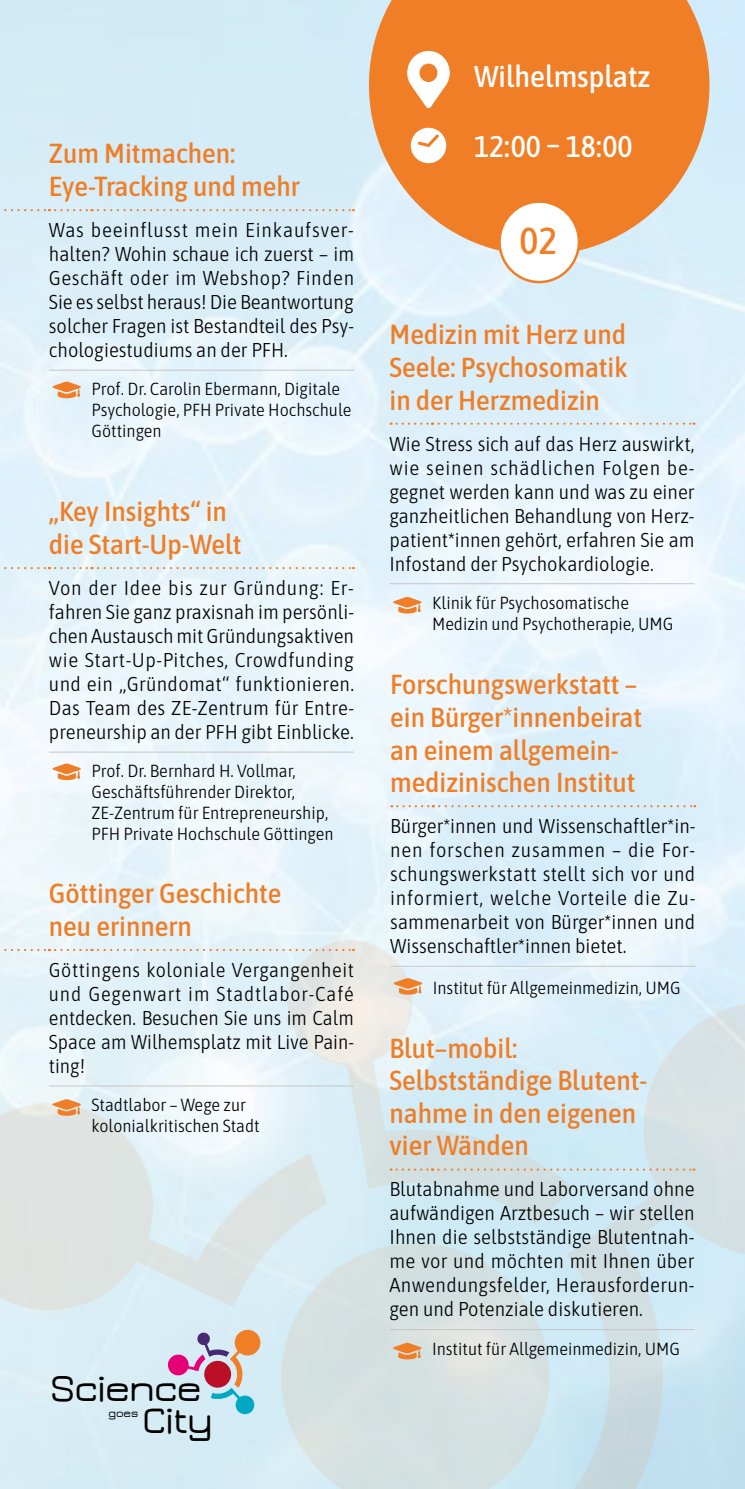
<style>
.page{position:relative;width:745px;height:1489px;background:#fff}
.page>*{position:absolute;margin:0;border:0;box-sizing:border-box;transform-origin:0 0}
.t1{font:600 39px/31.2px "Jura";letter-spacing:-.02em;color:#000;text-align:right}
.t2{font:500 semi-condensed 37.5px "Asap";color:#ef7e26}
.t3{font:500 semi-condensed 30px "Asap";color:#fff}
.t4{font:500 semi-condensed 27.5px/32.5px "Asap";color:#ef7e26}
.t5{font:300 semi-condensed 20px/24px "Asap";color:#000;text-align:justify}
.t6{font:300 semi-condensed 17.5px/21px "Asap";color:#000}
.t7{font:600 11.75px "Jura";color:#000}
</style>
<div class="page">
<img style="left:0;top:0;width:744px;height:935px">
<svg style="left:0;top:935px;width:744px;height:553px;background:#d9e9ee"></svg>
<svg style="left:167px;top:1328px;width:94px;height:87px;background:#c7bdc7"></svg>
<svg style="left:369px;top:0;width:340px;height:255px;background:#eb914a"></svg>
<div style="left:499px;top:202px;width:79px;height:80px;background:#fff;border-radius:50%"></div>
<div style="left:498px;top:200px;width:81px;height:83px;border:2px solid #ef7e26;border-radius:50%"></div>
<svg style="left:407px;top:51px;width:42px;height:57px"></svg>
<svg style="left:410px;top:128px;width:36px;height:35px"></svg>
<hr style="left:389px;top:583px;width:43px;height:1px;background:#c6c6c6">
<hr style="left:432px;top:583px;width:262px;height:1px;background:#c6c6c6">
<svg style="left:390px;top:422px;width:304px;height:3px"></svg>
<svg style="left:392px;top:597px;width:29px;height:16px"></svg>
<hr style="left:49px;top:1085px;width:42px;height:1px;background:#c6c6c6">
<hr style="left:91px;top:1085px;width:263px;height:1px;background:#c6c6c6">
<svg style="left:98px;top:948px;width:256px;height:3px"></svg>
<svg style="left:0;top:948px;width:92px;height:3px"></svg>
<svg style="left:52px;top:1099px;width:29px;height:16px"></svg>
<hr style="left:49px;top:751px;width:42px;height:1px;background:#c6c6c6">
<hr style="left:91px;top:751px;width:263px;height:1px;background:#c6c6c6">
<svg style="left:98px;top:567px;width:256px;height:2px"></svg>
<svg style="left:0;top:567px;width:92px;height:2px"></svg>
<svg style="left:52px;top:763px;width:29px;height:17px"></svg>
<hr style="left:49px;top:370px;width:42px;height:1px;background:#c6c6c6">
<hr style="left:91px;top:370px;width:263px;height:1px;background:#c6c6c6">
<svg style="left:98px;top:209px;width:256px;height:2px"></svg>
<svg style="left:0;top:209px;width:92px;height:2px"></svg>
<svg style="left:52px;top:381px;width:29px;height:17px"></svg>
<hr style="left:390px;top:965px;width:42px;height:1px;background:#c6c6c6">
<hr style="left:432px;top:965px;width:262px;height:1px;background:#c6c6c6">
<svg style="left:391px;top:805px;width:42px;height:2px"></svg>
<svg style="left:439px;top:805px;width:255px;height:2px"></svg>
<svg style="left:393px;top:978px;width:29px;height:16px"></svg>
<hr style="left:389px;top:1328px;width:43px;height:1px;background:#c6c6c6">
<hr style="left:432px;top:1328px;width:262px;height:1px;background:#c6c6c6">
<svg style="left:390px;top:1168px;width:304px;height:2px"></svg>
<svg style="left:392px;top:1342px;width:29px;height:17px"></svg>
<h3 class="t4" style="left:49px;top:136px;width:252px">Zum Mitmachen:<br>Eye-Tracking und mehr</h3>
<p class="t5" style="left:49px;top:217px;width:306px">Was beeinflusst mein Einkaufsver&shy;halten? Wohin schaue ich zuerst – im Geschäft oder im Webshop? Finden Sie es selbst heraus! Die Beantwortung solcher Fragen ist Bestandteil des Psy&shy;chologiestudiums an der PFH.</p>
<p class="t6" style="left:91px;top:377px;width:261px">Prof. Dr. Carolin Ebermann, Digitale<br>Psychologie, PFH Private Hochschule<br>Göttingen</p>
<h3 class="t4" style="left:49px;top:494px;width:194px">„Key Insights“ in die Start-Up-Welt</h3>
<p class="t5" style="left:49px;top:574px;width:306px">Von der Idee bis zur Gründung: Er&shy;fahren Sie ganz praxisnah im persönli&shy;chen Austausch mit Gründungsaktiven wie Start-Up-Pitches, Crowdfunding und ein „Gründomat“ funktionieren.<br>Das Team des ZE-Zentrum für Entre&shy;preneurship an der PFH gibt Einblicke.</p>
<p class="t6" style="left:91px;top:759px;width:243px">Prof. Dr. Bernhard H. Vollmar, Geschäftsführender Direktor, ZE-Zentrum für Entrepreneurship, PFH Private Hochschule Göttingen</p>
<h3 class="t4" style="left:49px;top:875px;width:234px">Göttinger Geschichte neu erinnern</h3>
<p class="t5" style="left:49px;top:956px;width:306px">Göttingens koloniale Vergangenheit und Gegenwart im Stadtlabor-Café entdecken. Besuchen Sie uns im Calm Space am Wilhemsplatz mit Live Pain&shy;ting!</p>
<p class="t6" style="left:91px;top:1093px;width:170px">Stadtlabor – Wege zur kolonialkritischen Stadt</p>
<h1 class="t1" style="left:50px;top:1373px;width:164px">Science<br>City</h1>
<p class="t7" style="left:108px;top:1407px;width:31px">goes</p>
<h3 class="t3" style="left:474px;top:56px;width:178px">Wilhelmsplatz</h3>
<h3 class="t3" style="left:474px;top:60px;width:178px">Wilhelmsplatz</h3>
<h3 class="t3" style="left:474px;top:125px;width:160px">12:00 – 18:00</h3>
<h3 class="t3" style="left:546px;top:128px;width:82px">- 18:00</h3>
<h2 class="t2" style="left:519px;top:215px;width:39px">02</h2>
<h3 class="t4" style="left:389px;top:317px;width:239px;text-align:justify">Medizin mit Herz und Seele: Psychosomatik in der Herzmedizin</h3>
<p class="t5" style="left:389px;top:430px;width:306px">Wie Stress sich auf das Herz auswirkt, wie seinen schädlichen Folgen be&shy;gegnet werden kann und was zu einer ganzheitlichen Behandlung von Herz&shy;patient*innen gehört, erfahren Sie am Infostand der Psychokardiologie.</p>
<p class="t6" style="left:432px;top:591px;width:243px">Klinik für Psychosomatische<br>Medizin und Psychotherapie, UMG</p>
<h3 class="t4" style="left:390px;top:667px;width:253px">Forschungswerkstatt – ein Bürger*innenbeirat an einem allgemein&shy;medizinischen Institut</h3>
<p class="t5" style="left:390px;top:812px;width:306px">Bürger*innen und Wissenschaftler*in&shy;nen forschen zusammen – die For&shy;schungswerkstatt stellt sich vor und informiert, welche Vorteile die Zu&shy;sammenarbeit von Bürger*innen und Wissenschaftler*innen bietet.</p>
<p class="t6" style="left:432px;top:976px;width:249px">Institut für Allgemeinmedizin, UMG</p>
<h3 class="t4" style="left:389px;top:1030px;width:259px">Blut–mobil:<br>Selbstständige Blutent&shy;nahme in den eigenen vier Wänden</h3>
<p class="t5" style="left:389px;top:1176px;width:306px">Blutabnahme und Laborversand ohne aufwändigen Arztbesuch – wir stellen Ihnen die selbstständige Blutentnah&shy;me vor und möchten mit Ihnen über Anwendungsfelder, Herausforderun&shy;gen und Potenziale diskutieren.</p>
<p class="t6" style="left:432px;top:1336px;width:249px">Institut für Allgemeinmedizin, UMG</p>
</div>
